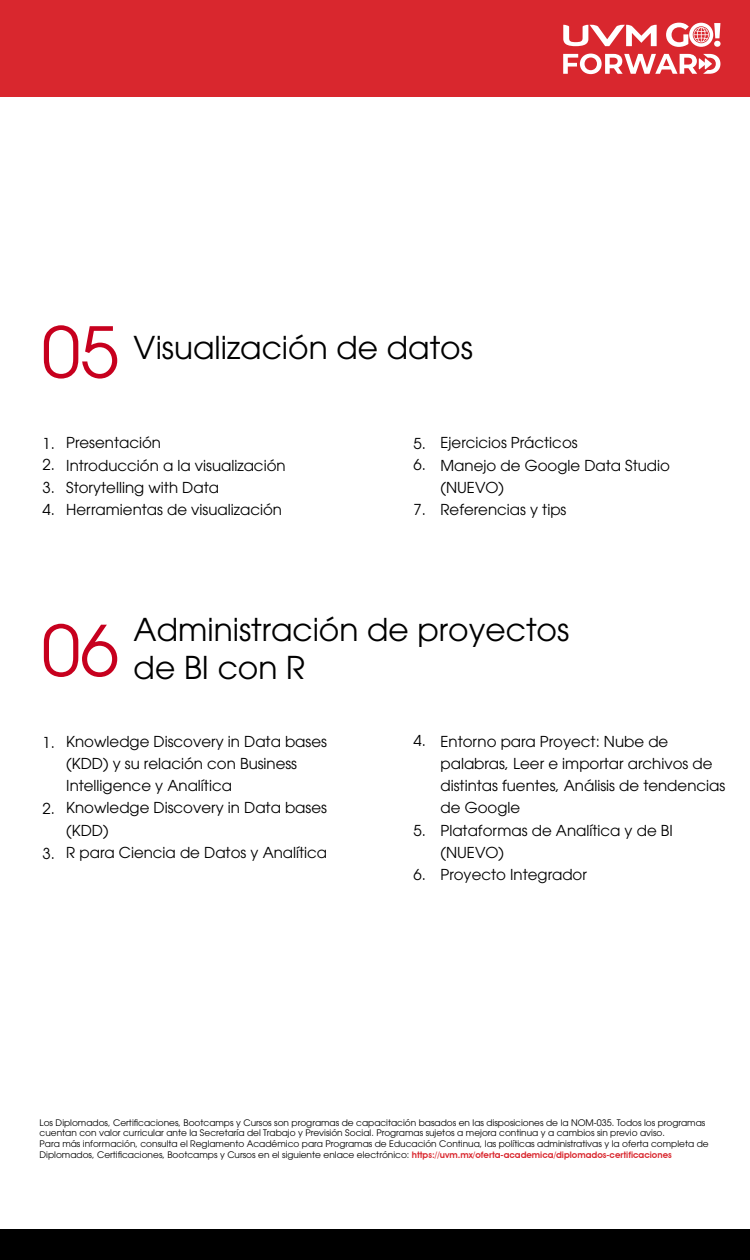
<style>
.page{position:relative;width:750px;height:1260px;background:#fff}
.page>*{position:absolute;margin:0;border:0;box-sizing:border-box;transform-origin:0 0}
.t1{font:69.6px "ITC Avant Garde Std";color:#c7001e}
.t2{font:31.35px "ITC Avant Garde Std";color:#000}
.t3{font:15px/22.2px "ITC Avant Garde Std";color:#000}
.t4{font:9px/10.8px "ITC Avant Garde Std";color:#000}
.s1{font-family:"Avant Garde IT Cby BT";font-weight:600;color:#d9272e}
</style>
<div class="page">
<div style="left:0;top:0;width:750px;height:97px;background:#d9272e"></div>
<svg style="left:563px;top:25px;width:94px;height:21px"></svg>
<svg style="left:666px;top:23px;width:54px;height:24px"></svg>
<svg style="left:563px;top:54px;width:157px;height:20px"></svg>
<div style="left:0;top:1230px;width:750px;height:30px;background:#000"></div>
<h1 class="t1" style="left:42px;top:309px;width:79px">05</h1>
<h2 class="t2" style="left:134px;top:328px;width:341px">Visualización de datos</h2>
<h3 class="t3" style="left:43px;top:433px;width:14px;line-height:21px">1.<br>2.</h3>
<h3 class="t3" style="left:43px;top:476px;width:14px">3.<br>4.</h3>
<h3 class="t3" style="left:66px;top:432px;width:221px">Presentación<br>Introducción a la visualización<br>Storytelling with Data<br>Herramientas de visualización</h3>
<h3 class="t3" style="left:441px;top:432px;width:231px">Ejercicios Prácticos<br>Manejo de Google Data Studio (NUEVO)<br>Referencias y tips</h3>
<h3 class="t3" style="left:414px;top:433px;width:14px;line-height:21px">5.<br>6.</h3>
<h3 class="t3" style="left:414px;top:499px;width:14px">7.</h3>
<h1 class="t1" style="left:42px;top:607px;width:79px">06</h1>
<h2 class="t2" style="left:134px;top:610px;width:437px">Administración de proyectos</h2>
<h2 class="t2" style="left:134px;top:648px;width:173px">de BI con R</h2>
<h3 class="t3" style="left:43px;top:731px;width:14px">1.</h3>
<h3 class="t3" style="left:43px;top:797px;width:14px">2.</h3>
<h3 class="t3" style="left:43px;top:842px;width:14px">3.</h3>
<h3 class="t3" style="left:414px;top:730px;width:14px">4.</h3>
<h3 class="t3" style="left:66px;top:730px;width:262px">Knowledge Discovery in Data bases (KDD) y su relación con Business<br>Intelligence y Analítica<br>Knowledge Discovery in Data bases (KDD)<br>R para Ciencia de Datos y Analítica</h3>
<h3 class="t3" style="left:441px;top:730px;width:286px">Entorno para Proyect: Nube de palabras, Leer e importar archivos de distintas fuentes, Análisis de tendencias de Google<br>Plataformas de Analítica y de BI (NUEVO)<br>Proyecto Integrador</h3>
<h3 class="t3" style="left:414px;top:820px;width:14px">5.</h3>
<h3 class="t3" style="left:414px;top:863px;width:14px">6.</h3>
<p class="t4" style="left:40px;top:1117px;width:671px">Los Diplomados, Certificaciones, Bootcamps y Cursos son programas de capacitación basados en las disposiciones de la NOM-035. Todos los programas cuentan con valor curricular ante la Secretaría del Trabajo y Previsión Social. Programas sujetos a mejora continua y a cambios sin previo aviso.<br>Para más información, consulta el Reglamento Académico para Programas de Educación Continua, las políticas administrativas y la oferta completa de Diplomados, Certificaciones, Bootcamps y Cursos en el siguiente enlace electrónico: <span class="s1">https://uvm.mx/oferta-academica/diplomados-certificaciones</span></p>
</div>
